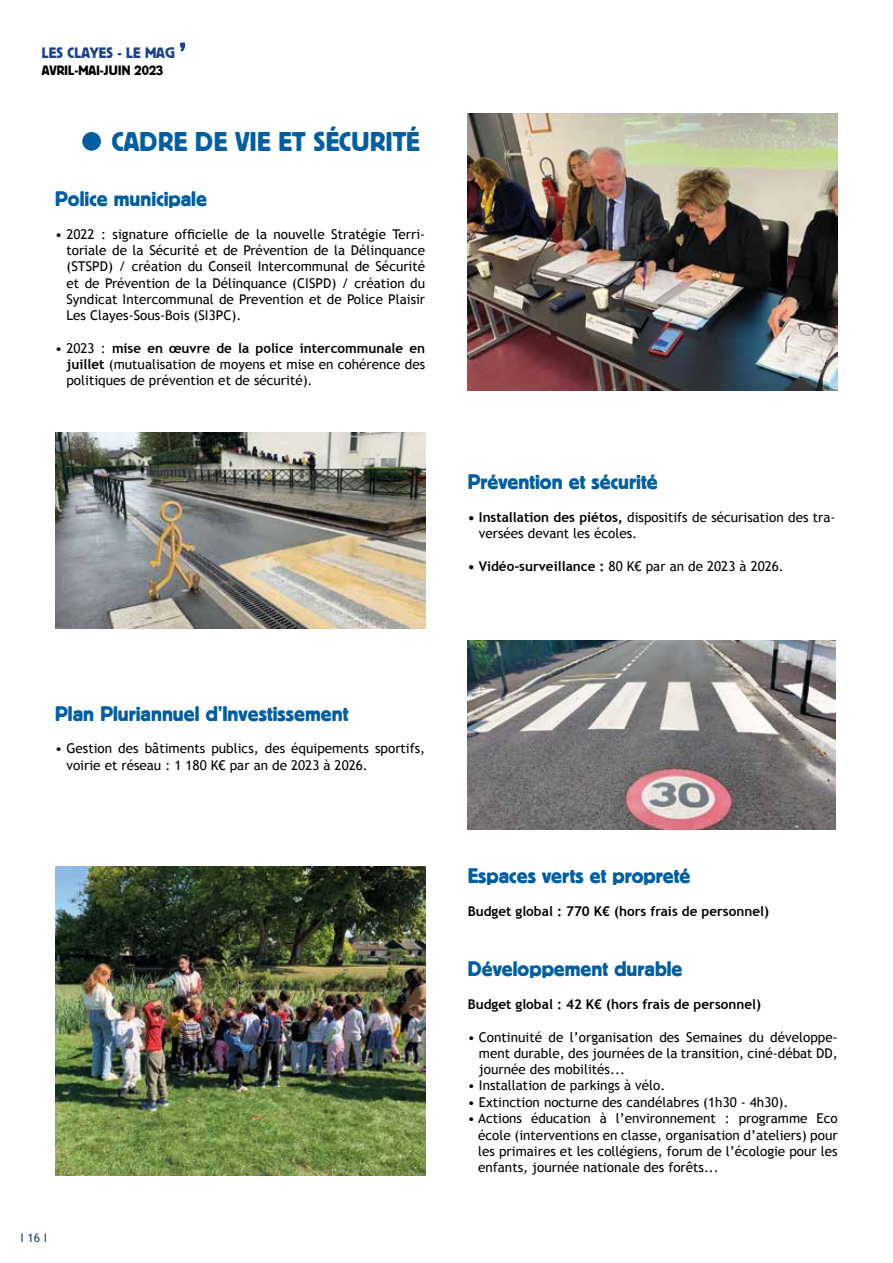
<style>
.page{position:relative;width:893px;height:1263px;background:#fff}
.page>*{position:absolute;margin:0;border:0;box-sizing:border-box;transform-origin:0 0}
.t1{font:27px "Block BE";letter-spacing:.02em;color:#005ea1}
.t2{font:21px "Block BE";color:#005ea1}
.t3{font:15px "Block BE";color:#17428b}
.t4{font:13.5px/16.2px "Trebuchet MS";color:#000;text-align:justify}
.t5{font:700 13.5px "Trebuchet MS";color:#000}
.t6{font:13.5px "Block BE";letter-spacing:.01em;color:#000}
.t7{font:12px "Trebuchet MS";color:#17428b}
.s1{font-weight:700}
</style>
<div class="page">
<div style="left:82px;top:132px;width:19px;height:19px;background:#005ea1;border-radius:50%"></div>
<svg style="left:180px;top:43px;width:5px;height:8px"></svg>
<img style="left:55px;top:866px;width:370px;height:310px">
<img style="left:468px;top:640px;width:368px;height:190px">
<img style="left:468px;top:113px;width:370px;height:278px">
<img style="left:55px;top:432px;width:370px;height:197px">
<p class="t3" style="left:42px;top:45px;width:135px">LES CLAYES - LE MAG</p>
<p class="t6" style="left:42px;top:62px;width:123px">AVRIL-MAI-JUIN 2023</p>
<h1 class="t1" style="left:112px;top:126px;width:309px">CADRE DE VIE ET SÉCURITÉ</h1>
<h2 class="t2" style="left:55px;top:187px;width:153px">Police municipale</h2>
<p class="t4" style="left:66px;top:226px;width:360px;text-indent:-11px">• 2022 : signature officielle de la nouvelle Stratégie Terri&shy;toriale de la Sécurité et de Prévention de la Délinquance (STSPD) / création du Conseil Intercommunal de Sécurité et de Prévention de la Délinquance (CISPD) / création du Syndicat Intercommunal de Prevention et de Police Plaisir Les Clayes-Sous-Bois (SI3PC).</p>
<p class="t4" style="left:66px;top:340px;width:360px;text-indent:-11px">• 2023 : <span class="s1">mise en œuvre de la police intercommunale en juillet</span> (mutualisation de moyens et mise en cohérence des politiques de prévention et de sécurité).</p>
<h2 class="t2" style="left:468px;top:470px;width:191px">Prévention et sécurité</h2>
<p class="t4" style="left:479px;top:509px;width:358px;text-indent:-11px"><span class="s1">• Installation des piétos,</span> dispositifs de sécurisation des tra&shy;versées devant les écoles.</p>
<p class="t4" style="left:468px;top:558px;width:318px"><span class="s1">• Vidéo-surveillance :</span> 80 K€ par an de 2023 à 2026.</p>
<h2 class="t2" style="left:55px;top:701px;width:295px">Plan Pluriannuel d’Investissement</h2>
<p class="t4" style="left:66px;top:740px;width:360px;text-indent:-11px">• Gestion des bâtiments publics, des équipements sportifs, voirie et réseau : 1 180 K€ par an de 2023 à 2026.</p>
<p class="t7" style="left:21px;top:1230px;width:28px">I 16 I</p>
<h2 class="t2" style="left:468px;top:864px;width:224px">Espaces verts et propreté</h2>
<p class="t5" style="left:468px;top:902px;width:303px">Budget global : 770 K€ (hors frais de personnel)</p>
<h2 class="t2" style="left:468px;top:957px;width:216px">Développement durable</h2>
<p class="t5" style="left:468px;top:995px;width:295px">Budget global : 42 K€ (hors frais de personnel)</p>
<p class="t4" style="left:479px;top:1029px;width:360px;text-indent:-11px">• Continuité de l’organisation des Semaines du développe&shy;ment durable, des journées de la transition, ciné-débat DD, journée des mobilités...</p>
<p class="t4" style="left:468px;top:1078px;width:199px">• Installation de parkings à vélo.</p>
<p class="t4" style="left:468px;top:1094px;width:322px">• Extinction nocturne des candélabres (1h30 - 4h30).</p>
<p class="t4" style="left:478px;top:1111px;width:361px;text-indent:-10px">• Actions éducation à l’environnement : programme Eco école (interventions en classe, organisation d’ateliers) pour les primaires et les collégiens, forum de l’écologie pour les enfants, journée nationale des forêts...</p>
</div>
